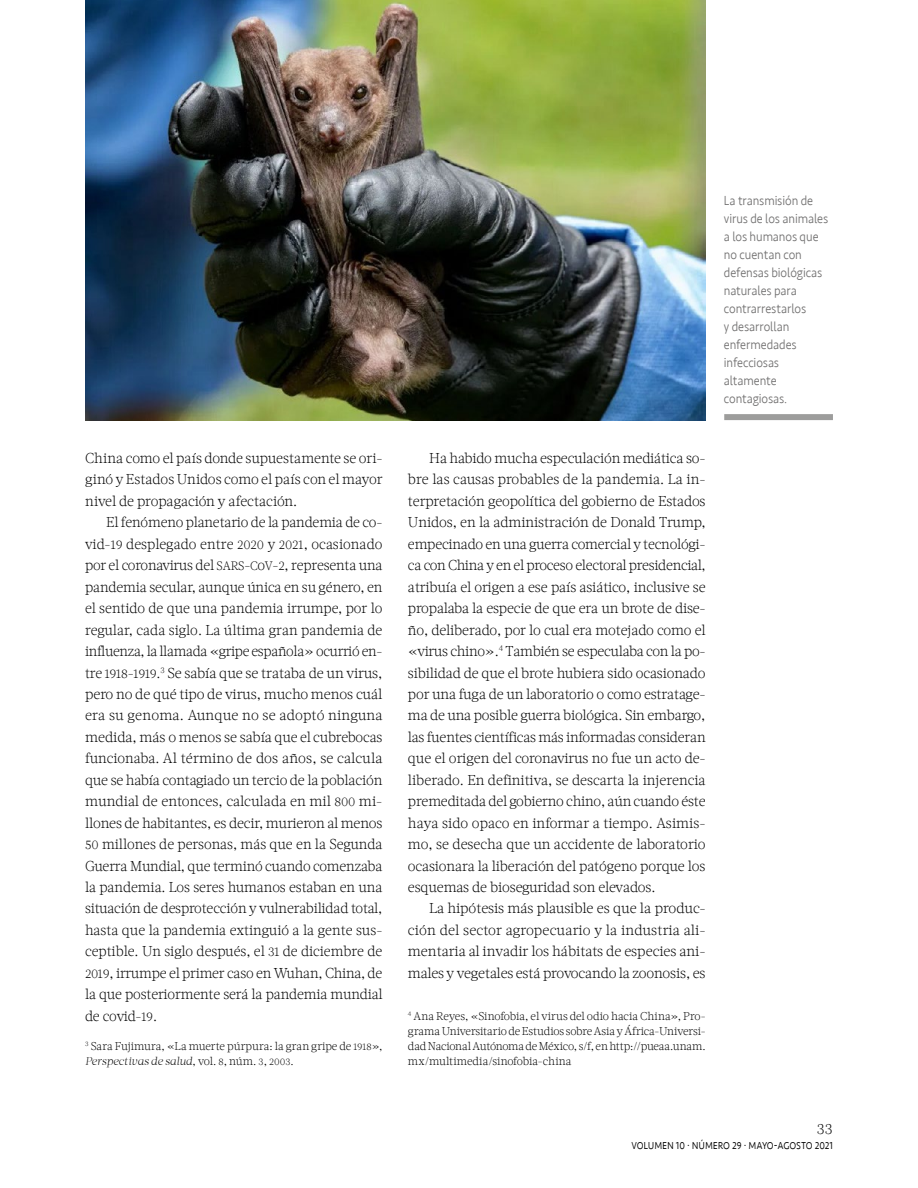
<style>
.page{position:relative;width:918px;height:1188px;background:#fff}
.page>*{position:absolute;margin:0;border:0;box-sizing:border-box;transform-origin:0 0}
.t1{font:300 15px "Acta W01";color:#000}
.t2{font:300 14.25px/21.5px "Acta W01";letter-spacing:-.01em;color:#000;text-align:justify}
.t3{font:300 13.5px/18px "Seravek";letter-spacing:-.005em;color:#706f6f;scale:.91 1}
.t4{font:300 13.5px "Seravek";letter-spacing:-.015em;color:#000;scale:.8 1}
.t5{font:300 11.25px/15px "Acta W01";letter-spacing:-.005em;color:#000}
.s1{font-size:12.6px}
.s2{font-family:"Acta W01 Light SC850";font-weight:400;font-size:12.15px}
.s3{font-size:9.6px}
.s4{font-style:italic}
</style>
<div class="page">
<img style="left:85px;top:0;width:620px;height:421px">
<div style="left:724px;top:414px;width:109px;height:6px;background:#9d9d9c"></div>
<p class="t2" style="left:85px;top:447px;width:299px">China como el país donde supuestamente se ori&shy;ginó y Estados Unidos como el país con el mayor nivel de propagación y afectación.</p>
<p class="t2" style="left:85px;top:512px;width:299px;text-indent:21px">El fenómeno planetario de la pandemia de co&shy;vid-<span class="s1">19</span> desplegado entre <span class="s1">2020</span> y <span class="s1">2021</span>, ocasionado por el coronavirus del <span class="s2">SARS</span>-<span class="s2">C</span>o<span class="s2">V</span>-<span class="s1">2</span>, representa una pandemia secular, aunque única en su género, en el sentido de que una pandemia irrumpe, por lo regular, cada siglo. La última gran pandemia de influenza, la llamada «gripe española» ocurrió en&shy;tre <span class="s1">1918</span>-<span class="s1">1919</span>.<sup>3</sup> Se sabía que se trataba de un virus, pero no de qué tipo de virus, mucho menos cuál era su genoma. Aunque no se adoptó ninguna medida, más o menos se sabía que el cubrebocas funcionaba. Al término de dos años, se calcula que se había contagiado un tercio de la población mundial de entonces, calculada en mil <span class="s1">800</span> mi&shy;llones de habitantes, es decir, murieron al menos <span class="s1">50</span> millones de personas, más que en la Segunda Guerra Mundial, que terminó cuando comenzaba la pandemia. Los seres humanos estaban en una situación de desprotección y vulnerabilidad total, hasta que la pandemia extinguió a la gente sus&shy;ceptible. Un siglo después, el <span class="s1">31</span> de diciembre de <span class="s1">2019</span>, irrumpe el primer caso en Wuhan, China, de la que posteriormente será la pandemia mundial de covid-<span class="s1">19</span>.</p>
<p class="t5" style="left:85px;top:1038px;width:299px"><sup>3</sup> Sara Fujimura, «La muerte púrpura: la gran gripe de <span class="s3">1918</span>»,<br><span class="s4">Perspectivas de salud</span>, vol. <span class="s3">8</span>, núm. <span class="s3">3</span>, <span class="s3">2003</span>.</p>
<p class="t3" style="left:724px;top:192px;width:116px">La transmisión de virus de los animales a los humanos que no cuentan con defensas biológicas naturales para contrarrestarlos<br>y desarrollan enfermedades infecciosas altamente contagiosas.</p>
<p class="t2" style="left:408px;top:447px;width:299px;text-indent:21px">Ha habido mucha especulación mediática so&shy;bre las causas probables de la pandemia. La in&shy;terpretación geopolítica del gobierno de Estados Unidos, en la administración de Donald Trump, empecinado en una guerra comercial y tecnológi&shy;ca con China y en el proceso electoral presidencial, atribuía el origen a ese país asiático, inclusive se propalaba la especie de que era un brote de dise&shy;ño, deliberado, por lo cual era motejado como el «virus chino».<sup>4</sup> También se especulaba con la po&shy;sibilidad de que el brote hubiera sido ocasionado por una fuga de un laboratorio o como estratage&shy;ma de una posible guerra biológica. Sin embargo, las fuentes científicas más informadas consideran que el origen del coronavirus no fue un acto de&shy;liberado. En definitiva, se descarta la injerencia premeditada del gobierno chino, aún cuando éste haya sido opaco en informar a tiempo. Asimis&shy;mo, se desecha que un accidente de laboratorio ocasionara la liberación del patógeno porque los esquemas de bioseguridad son elevados.</p>
<p class="t2" style="left:408px;top:898px;width:299px;text-indent:21px">La hipótesis más plausible es que la produc&shy;ción del sector agropecuario y la industria ali&shy;mentaria al invadir los hábitats de especies ani&shy;males y vegetales está provocando la zoonosis, es</p>
<p class="t5" style="left:408px;top:1008px;width:299px;text-align:justify"><sup>4</sup> Ana Reyes, «Sinofobia, el virus del odio hacia China», Pro&shy;grama Universitario de Estudios sobre Asia y África-Universi&shy;dad Nacional Autónoma de México, s/f, en http://pueaa.unam. mx/multimedia/sinofobia-china</p>
<p class="t1" style="left:817px;top:1120px;width:18px">33</p>
<p class="t4" style="left:632px;top:1137px;width:253px">volumen 10 · número 29 · mayo-agosto 2021</p>
</div>
